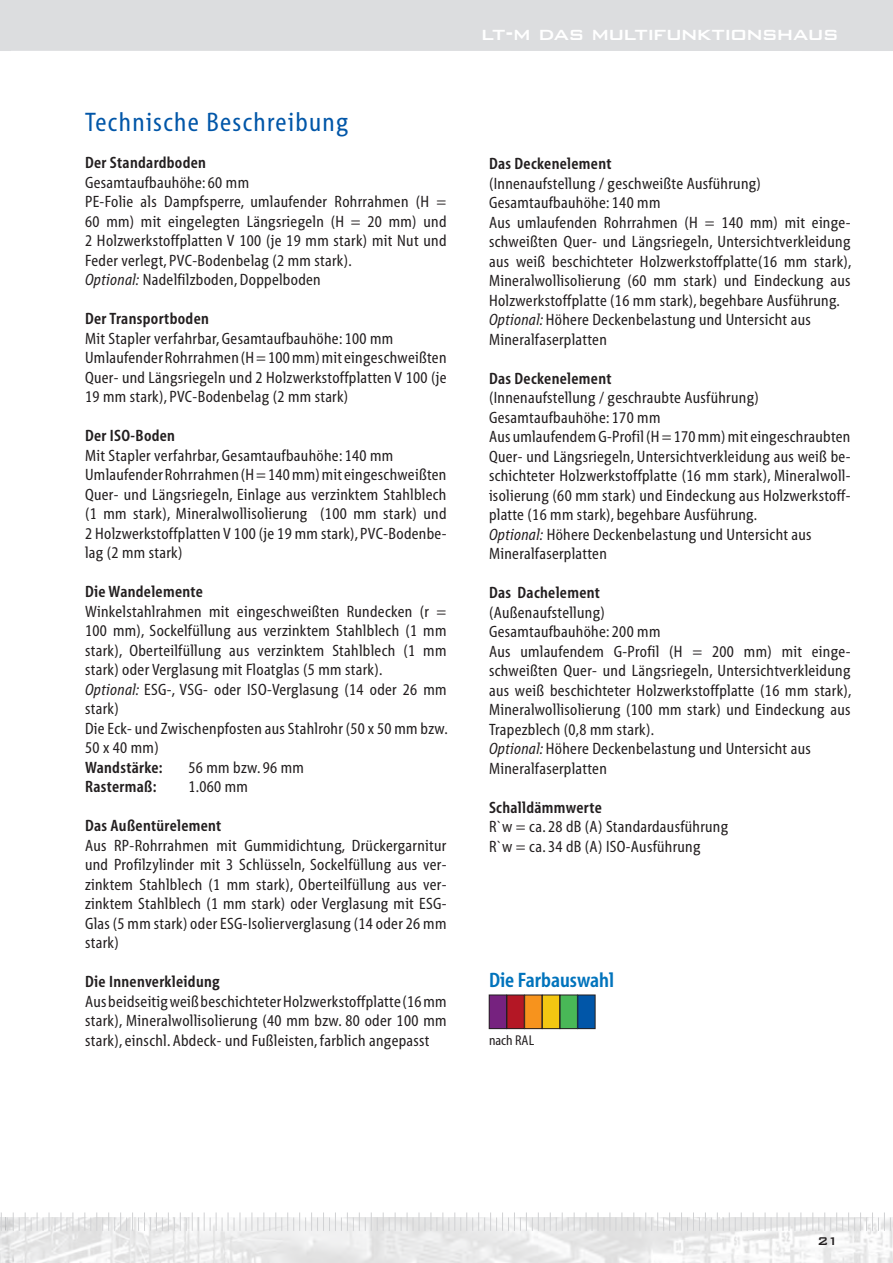
<style>
.page{position:relative;width:893px;height:1263px;background:#fff}
.page>*{position:absolute;margin:0;border:0;box-sizing:border-box;transform-origin:0 0}
.t1{font:27px "The Berlin Table";letter-spacing:.05em;color:#0156a8}
.t2{font:500 24px "Bank Gothic BT";letter-spacing:-.055em;color:#fff}
.t3{font:700 21px "The Berlin";color:#0073bc}
.t4{font:16.5px/19.5px "The Berlin Table";letter-spacing:.02em;color:#231f20}
.t5{font:700 16.5px "The Berlin";letter-spacing:.02em;color:#231f20}
.t6{font:500 15px "Bank Gothic BT";color:#231f20}
.t7{font:14.25px "The Berlin";color:#231f20}
.s1{font-family:"The Berlin";font-style:italic}
</style>
<div class="page">
<img style="left:0;top:1231px;width:893px;height:32px">
<div style="left:0;top:0;width:893px;height:51px;background:#dcdddf"></div>
<svg style="left:0;top:1212px;width:893px;height:19px"></svg>
<div style="left:489px;top:995px;width:18px;height:34px;background:#76227f"></div>
<div style="left:489px;top:995px;width:18px;height:34px;border:1px solid #231f20"></div>
<div style="left:507px;top:995px;width:17px;height:34px;background:#b41725"></div>
<div style="left:525px;top:995px;width:17px;height:34px;background:#f7931d"></div>
<div style="left:524px;top:995px;width:18px;height:34px;border:1px solid #231f20"></div>
<div style="left:542px;top:995px;width:18px;height:34px;background:#f3c712"></div>
<div style="left:542px;top:995px;width:18px;height:34px;border:1px solid #231f20"></div>
<div style="left:560px;top:995px;width:17px;height:34px;background:#49b857"></div>
<div style="left:560px;top:995px;width:18px;height:34px;border:1px solid #231f20"></div>
<div style="left:578px;top:995px;width:17px;height:34px;background:#0156a8"></div>
<h1 class="t1" style="left:85px;top:108px;width:265px">Technische Beschreibung</h1>
<p class="t5" style="left:85px;top:155px;width:123px">Der Standardboden</p>
<p class="t4" style="left:85px;top:173px;width:363px">Gesamtaufbauhöhe: 60 mm<br>PE-Folie als Dampfsperre, umlaufender Rohrrahmen (H = 60 mm) mit eingelegten Längsriegeln (H = 20 mm) und 2 Holzwerkstoffplatten V 100 (je 19 mm stark) mit Nut und Feder verlegt, PVC-Bodenbelag (2 mm stark).<br><span class="s1">Optional:</span> Nadelfilzboden, Doppelboden</p>
<p class="t5" style="left:85px;top:311px;width:125px">Der Transportboden</p>
<p class="t4" style="left:85px;top:329px;width:363px">Mit Stapler verfahrbar, Gesamtaufbauhöhe: 100 mm Umlaufender Rohrrahmen (H = 100 mm) mit eingeschweißten Quer- und Längsriegeln und 2 Holzwerkstoffplatten V 100 (je 19 mm stark), PVC-Bodenbelag (2 mm stark)</p>
<p class="t5" style="left:85px;top:428px;width:92px">Der ISO-Boden</p>
<p class="t4" style="left:85px;top:446px;width:363px">Mit Stapler verfahrbar, Gesamtaufbauhöhe: 140 mm Umlaufender Rohrrahmen (H = 140 mm) mit ein-geschweißten Quer- und Längsriegeln, Einlage aus verzinktem Stahlblech (1 mm stark), Mineralwoll-isolierung (100 mm stark) und 2 Holzwerkstoffplatten V 100 (je 19 mm stark), PVC-Bodenbe&shy;lag (2 mm stark)</p>
<p class="t5" style="left:85px;top:584px;width:119px">Die Wandelemente</p>
<p class="t4" style="left:85px;top:602px;width:364px">Winkelstahlrahmen mit eingeschweißten Rundecken (r = 100 mm), Sockelfüllung aus verzinktem Stahlblech (1 mm stark), Oberteilfüllung aus verzinktem Stahlblech (1 mm stark) oder Verglasung mit Floatglas (5 mm stark).<br><span class="s1">Optional:</span> ESG-, VSG- oder ISO-Verglasung (14 oder 26 mm stark)<br>Die Eck- und Zwischenpfosten aus Stahlrohr (50 x 50 mm bzw.<br>50 x 40 mm)</p>
<p class="t5" style="left:85px;top:759px;width:79px">Wandstärke:</p>
<p class="t4" style="left:189px;top:758px;width:117px">56 mm bzw. 96 mm</p>
<p class="t5" style="left:85px;top:779px;width:73px">Rastermaß:</p>
<p class="t4" style="left:189px;top:778px;width:61px">1.060 mm</p>
<p class="t5" style="left:85px;top:818px;width:138px">Das Außentürelement</p>
<p class="t4" style="left:85px;top:836px;width:363px;text-align:justify">Aus RP-Rohrrahmen mit Gummidichtung, Drückergarnitur und Profilzylinder mit 3 Schlüsseln, Sockelfüllung aus ver&shy;zinktem Stahlblech (1 mm stark), Oberteilfüllung aus ver&shy;zinktem Stahlblech (1 mm stark) oder Verglasung mit ESG-Glas (5 mm stark) oder ESG-Isolierverglasung (14 oder 26 mm stark)</p>
<p class="t5" style="left:85px;top:974px;width:136px">Die Innenverkleidung</p>
<p class="t4" style="left:85px;top:992px;width:363px;text-align:justify">Aus beidseitig weiß beschichteter Holzwerkstoffplatte (16 mm stark), Mineralwollisolierung (40 mm bzw. 80 oder 100 mm stark), einschl. Abdeck- und Fußleisten, farblich angepasst</p>
<h2 class="t2" style="left:481px;top:20px;width:359px">lt-m das multifunktionshaus</h2>
<p class="t5" style="left:489px;top:155px;width:124px">Das Deckenelement</p>
<p class="t4" style="left:489px;top:174px;width:364px">(Innenaufstellung / geschweißte Ausführung)<br>Gesamtaufbauhöhe: 140 mm<br>Aus umlaufenden Rohrrahmen (H = 140 mm) mit einge&shy;schweißten Quer- und Längsriegeln, Untersichtverkleidung aus weiß beschichteter Holzwerkstoffplatte(16 mm stark), Mineralwollisolierung (60 mm stark) und Ein-deckung aus Holzwerkstoffplatte (16 mm stark), begehbare Ausführung.<br><span class="s1">Optional:</span> Höhere Deckenbelastung und Untersicht aus Mineralfaserplatten</p>
<p class="t5" style="left:489px;top:370px;width:124px">Das Deckenelement</p>
<p class="t4" style="left:489px;top:388px;width:363px">(Innenaufstellung / geschraubte Ausführung)<br>Gesamtaufbauhöhe: 170 mm<br>Aus umlaufendem G-Profil (H = 170 mm) mit ein-geschraubten Quer- und Längsriegeln, Untersicht-verkleidung aus weiß be&shy;schichteter Holzwerkstoffplatte (16 mm stark), Mineralwoll&shy;isolierung (60 mm stark) und Ein-deckung aus Holzwerkstoff&shy;platte (16 mm stark), begehbare Ausführung.<br><span class="s1">Optional:</span> Höhere Deckenbelastung und Untersicht aus Mineralfaserplatten</p>
<p class="t5" style="left:489px;top:584px;width:112px">Das Dachelement</p>
<p class="t4" style="left:489px;top:603px;width:364px">(Außenaufstellung)<br>Gesamtaufbauhöhe: 200 mm<br>Aus umlaufendem G-Profil (H = 200 mm) mit einge&shy;schweißten Quer- und Längsriegeln, Untersichtverkleidung aus weiß beschichteter Holzwerkstoffplatte (16 mm stark), Mineralwollisolierung (100 mm stark) und Ein-deckung aus Trapezblech (0,8 mm stark).<br><span class="s1">Optional:</span> Höhere Deckenbelastung und Untersicht aus Mineralfaserplatten</p>
<p class="t5" style="left:489px;top:799px;width:114px">Schalldämmwerte</p>
<p class="t4" style="left:489px;top:817px;width:241px">R`w = ca. 28 dB (A) Standardausführung<br>R`w = ca. 34 dB (A) ISO-Ausführung</p>
<p class="t3" style="left:489px;top:970px;width:127px">Die Farbauswahl</p>
<p class="t7" style="left:489px;top:1033px;width:47px">nach RAL</p>
<p class="t6" style="left:817px;top:1233px;width:23px">21</p>
</div>
